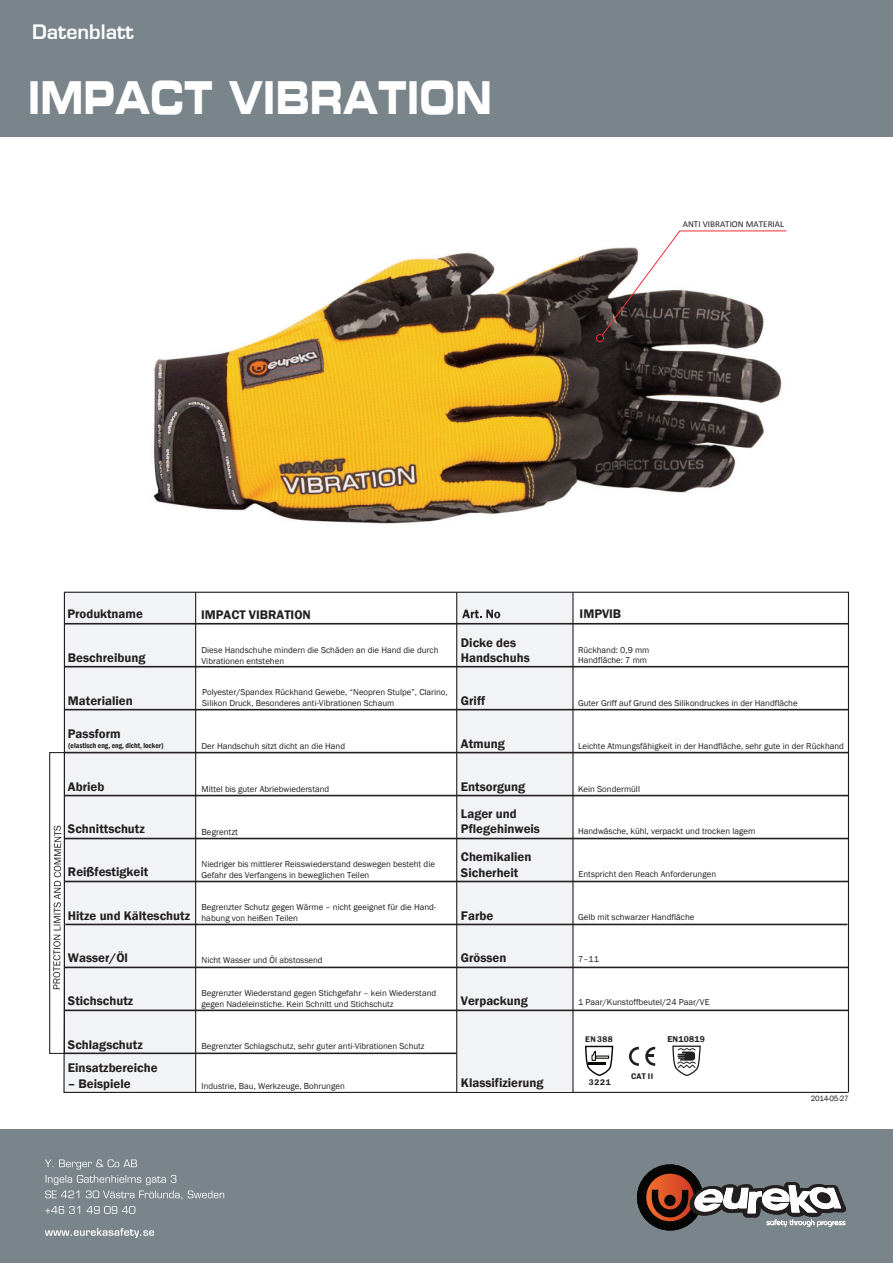
<style>
.page{position:relative;width:893px;height:1263px;background:#fff}
.page>*{position:absolute;margin:0;border:0;box-sizing:border-box;transform-origin:0 0}
.t1{font:45.6px "Eurostile LT Std Bold Ex 2";color:#fff;scale:.7 1}
.t2{font:600 19.5px "Eurostile LT Std";color:#fff}
.t3{font:600 12.9px/23.2px "Franklin Gothic";color:#231f20}
.t4{font:600 12.75px "Franklin Gothic";color:#231f20}
.t5{font:9px "Calibri";letter-spacing:.005em;color:#231f20}
.t6{font:9px "Franklin Gothic";color:#231f20}
.t7{font:8.85px/10.6px "Franklin Gothic";color:#231f20}
.t8{font:600 8.7px "Franklin Gothic";letter-spacing:.025em;color:#231f20}
.t9{font:600 8.4px "Franklin Gothic";letter-spacing:.06em;color:#231f20}
.t10{font:7.95px "Franklin Gothic";letter-spacing:-.04em;color:#231f20}
.t11{font:600 condensed 7.5px "Franklin Gothic";color:#231f20}
</style>
<div class="page">
<img style="left:68px;top:136px;width:753px;height:388px">
<svg style="left:599px;top:230px;width:188px;height:109px"></svg>
<div style="left:596px;top:335px;width:8px;height:7px;background:#18151a;border-radius:50%"></div>
<div style="left:596px;top:334px;width:8px;height:8px;border:1px solid #ee2e34;border-radius:50%"></div>
<div style="left:0;top:1129px;width:893px;height:134px;background:#79848b"></div>
<div style="left:0;top:0;width:893px;height:136px;background:#79848b"></div>
<svg style="left:63px;top:591px;width:787px;height:502px"></svg>
<div style="left:49px;top:752px;width:16px;height:302px;border:1px solid #231f20"></div>
<svg style="left:53px;top:826px;width:8px;height:163px"></svg>
<div style="left:456px;top:593px;width:116px;height:499px;background:#f2f3f4"></div>
<hr style="left:65px;top:623px;width:784px;height:1px;background:#231f20">
<hr style="left:65px;top:966px;width:783px;height:2px;background:#231f20">
<hr style="left:65px;top:881px;width:783px;height:1px;background:#231f20">
<hr style="left:65px;top:838px;width:783px;height:1px;background:#231f20">
<hr style="left:65px;top:795px;width:783px;height:1px;background:#231f20">
<hr style="left:65px;top:752px;width:783px;height:1px;background:#231f20">
<hr style="left:65px;top:709px;width:783px;height:1px;background:#231f20">
<hr style="left:64px;top:666px;width:784px;height:1px;background:#231f20">
<hr style="left:64px;top:1009px;width:785px;height:2px;background:#231f20">
<hr style="left:65px;top:924px;width:782px;height:1px;background:#231f20">
<hr style="left:64px;top:1052px;width:392px;height:2px;background:#231f20">
<hr style="left:456px;top:592px;width:1px;height:500px;background:#231f20">
<hr style="left:195px;top:592px;width:1px;height:500px;background:#231f20">
<hr style="left:572px;top:592px;width:2px;height:500px;background:#231f20">
<svg style="left:462px;top:610px;width:38px;height:8px"></svg>
<svg style="left:672px;top:1046px;width:29px;height:31px"></svg>
<svg style="left:637px;top:1164px;width:209px;height:66px"></svg>
<svg style="left:45px;top:1159px;width:92px;height:10px"></svg>
<svg style="left:45px;top:1175px;width:179px;height:24px"></svg>
<svg style="left:45px;top:1206px;width:90px;height:8px"></svg>
<svg style="left:45px;top:1228px;width:109px;height:10px"></svg>
<h2 class="t2" style="left:32px;top:20px;width:103px">Datenblatt</h2>
<h1 class="t1" style="left:28px;top:66px;width:664px">IMPACT VIBRATION</h1>
<p class="t5" style="left:683px;top:218px;width:103px">ANTI VIBRATION MATERIAL</p>
<h3 class="t4" style="left:67px;top:606px;width:77px">Produktname</h3>
<h3 class="t3" style="left:201px;top:603px;width:111px">IMPACT VIBRATION</h3>
<h3 class="t3" style="left:580px;top:603px;width:43px">IMPVIB</h3>
<h3 class="t3" style="left:68px;top:646px;width:79px">Beschreibung</h3>
<h3 class="t3" style="left:68px;top:689px;width:66px">Materialien</h3>
<h3 class="t3" style="left:68px;top:723px;width:54px">Passform</h3>
<p class="t11" style="left:68px;top:740px;width:97px">(elastisch eng, eng, dicht, locker)</p>
<p class="t7" style="left:202px;top:645px;width:238px">Diese Handschuhe mindern die Schäden an die Hand die durch<br>Vibrationen entstehen</p>
<p class="t7" style="left:202px;top:687px;width:247px">Polyester/Spandex Rückhand Gewebe, “Neopren Stulpe”, Clarino,<br>Silikon Druck, Besonderes anti-Vibrationen Schaum</p>
<p class="t7" style="left:202px;top:741px;width:145px">Der Handschuh sitzt dicht an die Hand</p>
<h3 class="t3" style="left:68px;top:775px;width:38px">Abrieb</h3>
<h3 class="t3" style="left:68px;top:817px;width:79px">Schnittschutz</h3>
<h3 class="t3" style="left:68px;top:860px;width:82px">Reißfestigkeit</h3>
<h3 class="t3" style="left:68px;top:904px;width:124px">Hitze und Kälteschutz</h3>
<h3 class="t3" style="left:68px;top:946px;width:62px">Wasser/Öl</h3>
<h3 class="t3" style="left:68px;top:990px;width:67px">Stichschutz</h3>
<h3 class="t3" style="left:68px;top:1033px;width:91px">Schlagschutz<br>Einsatzbereiche</h3>
<h3 class="t3" style="left:68px;top:1072px;width:64px">– Beispiele</h3>
<p class="t7" style="left:202px;top:784px;width:129px">Mittel bis guter Abriebwiederstand</p>
<p class="t6" style="left:202px;top:826px;width:38px">Begrentzt</p>
<p class="t7" style="left:202px;top:859px;width:235px">Niedriger bis mittlerer Reisswiederstand deswegen besteht die<br>Gefahr des Verfangens in beweglichen Teilen</p>
<p class="t7" style="left:202px;top:902px;width:236px">Begrenzter Schutz gegen Wärme – nicht geeignet für die Hand&shy;habung von heißen Teilen</p>
<p class="t7" style="left:202px;top:955px;width:123px">Nicht Wasser und Öl abstossend</p>
<p class="t7" style="left:202px;top:988px;width:236px">Begrenzter Wiederstand gegen Stichgefahr – kein Wiederstand gegen Nadeleinstiche. Kein Schnitt und Stichschutz</p>
<p class="t7" style="left:202px;top:1041px;width:225px">Begrenzter Schlagschutz, sehr guter anti-Vibrationen Schutz</p>
<p class="t7" style="left:202px;top:1080px;width:145px">Industrie, Bau, Werkzeuge, Bohrungen</p>
<h3 class="t3" style="left:461px;top:635px;width:70px;line-height:15.5px">Dicke des<br>Handschuhs</h3>
<h3 class="t3" style="left:461px;top:689px;width:26px">Griff</h3>
<h3 class="t3" style="left:461px;top:732px;width:45px">Atmung</h3>
<h3 class="t3" style="left:461px;top:773px;width:66px;line-height:27.3px">Entsorgung<br>Lager und</h3>
<h3 class="t3" style="left:461px;top:815px;width:81px;line-height:28px">Pflegehinweis<br>Chemikalien</h3>
<h3 class="t3" style="left:461px;top:861px;width:59px">Sicherheit</h3>
<h3 class="t3" style="left:461px;top:904px;width:34px">Farbe</h3>
<h3 class="t3" style="left:461px;top:946px;width:47px">Grössen</h3>
<h3 class="t3" style="left:461px;top:990px;width:68px">Verpackung</h3>
<h3 class="t3" style="left:461px;top:1071px;width:84px">Klassifizierung</h3>
<p class="t7" style="left:578px;top:644px;width:73px">Rückhand: 0,9 mm<br>Handfläche: 7 mm</p>
<p class="t7" style="left:578px;top:698px;width:221px">Guter Griff auf Grund des Silikondruckes in der Handfläche</p>
<p class="t7" style="left:578px;top:741px;width:267px">Leichte Atmungsfähigkeit in der Handfläche, sehr gute in der Rückhand</p>
<p class="t7" style="left:578px;top:783px;width:63px">Kein Sondermüll</p>
<p class="t7" style="left:578px;top:826px;width:179px">Handwäsche, kühl, verpackt und trocken lagern</p>
<p class="t7" style="left:579px;top:869px;width:139px">Entspricht den Reach Anforderungen</p>
<p class="t7" style="left:578px;top:912px;width:118px">Gelb mit schwarzer Handfläche</p>
<p class="t7" style="left:578px;top:954px;width:22px">7–11</p>
<p class="t7" style="left:578px;top:997px;width:133px">1 Paar/Kunstoffbeutel/24 Paar/VE</p>
<p class="t9" style="left:585px;top:1034px;width:29px">EN388</p>
<p class="t9" style="left:589px;top:1077px;width:23px">3221</p>
<p class="t9" style="left:631px;top:1071px;width:24px">CAT II</p>
<p class="t8" style="left:667px;top:1034px;width:39px">EN10819</p>
<p class="t10" style="left:811px;top:1093px;width:40px">2014-05-27</p>
</div>
